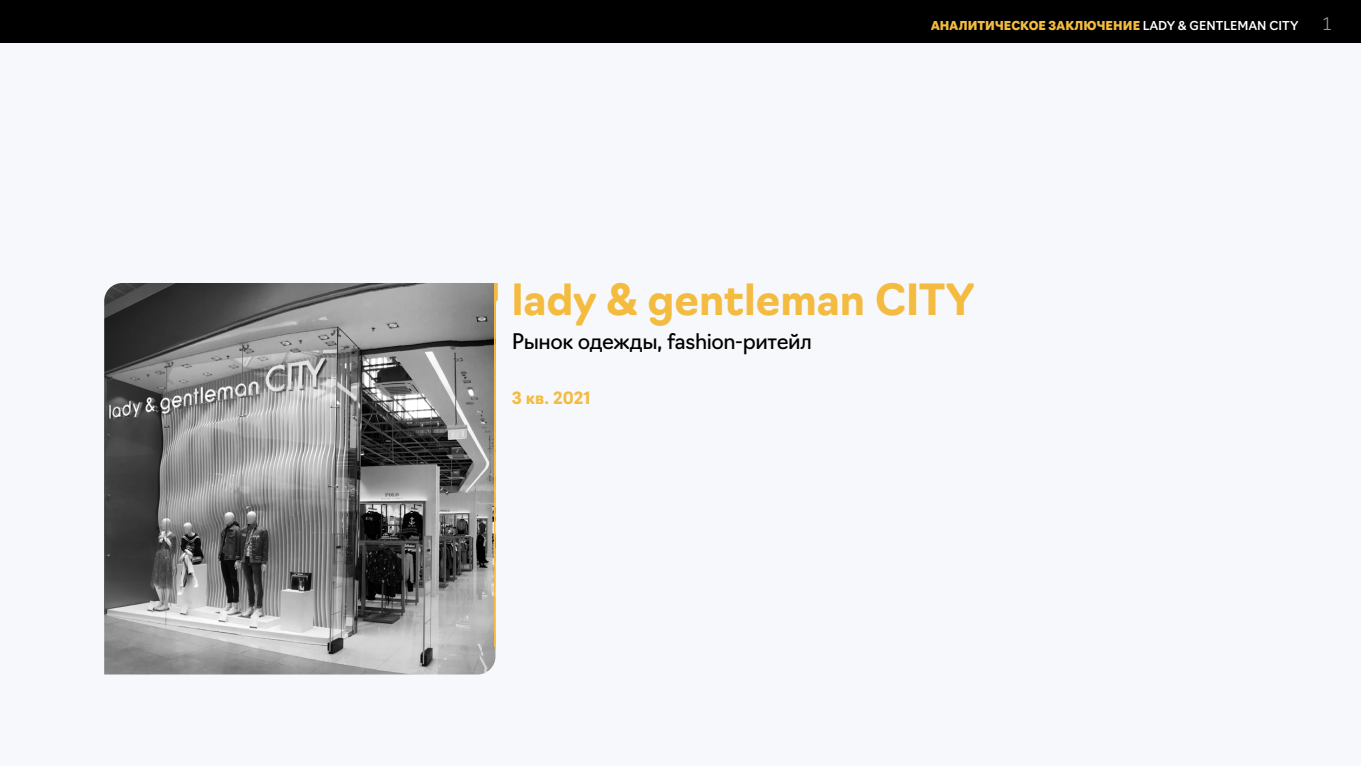
<style>
.page{position:relative;width:1361px;height:766px;background:#fff}
.page>*{position:absolute;margin:0;border:0;box-sizing:border-box;transform-origin:0 0}
.t1{font:700 42px "Navigo";color:#f3bb3f}
.t2{font:21px "Navigo";letter-spacing:-.02em;color:#000}
.t3{font:300 18px "Formular";color:#fff}
.t4{font:700 16.5px "Navigo";letter-spacing:.005em;color:#f3bb3f}
.t5{font:900 12px "Navigo";letter-spacing:.005em;color:#f3bb3f}
.s1{font-weight:500;color:#fff}
</style>
<div class="page">
<div style="left:0;top:0;width:1361px;height:765px;background:#f7f8fb"></div>
<div style="left:0;top:0;width:1361px;height:43px;background:#000"></div>
<img style="left:104px;top:283px;width:391px;height:391px">
<svg style="left:495px;top:283px;width:3px;height:21px"></svg>
<hr style="left:494px;top:283px;width:1px;height:363px;background:#f3bb3f">
<p class="t5" style="left:931px;top:16px;width:369px">АНАЛИТИЧЕСКОЕ ЗАКЛЮЧЕНИЕ <span class="s1">LADY &amp; GENTLEMAN CITY</span></p>
<h3 class="t3" style="left:1322px;top:12px;width:10px">1</h3>
<h1 class="t1" style="left:512px;top:266px;width:464px">lady &amp; gentleman CITY</h1>
<h2 class="t2" style="left:512px;top:325px;width:302px">Рынок одежды, fashion-ритейл</h2>
<h3 class="t4" style="left:512px;top:385px;width:80px">3 кв. 2021</h3>
</div>
